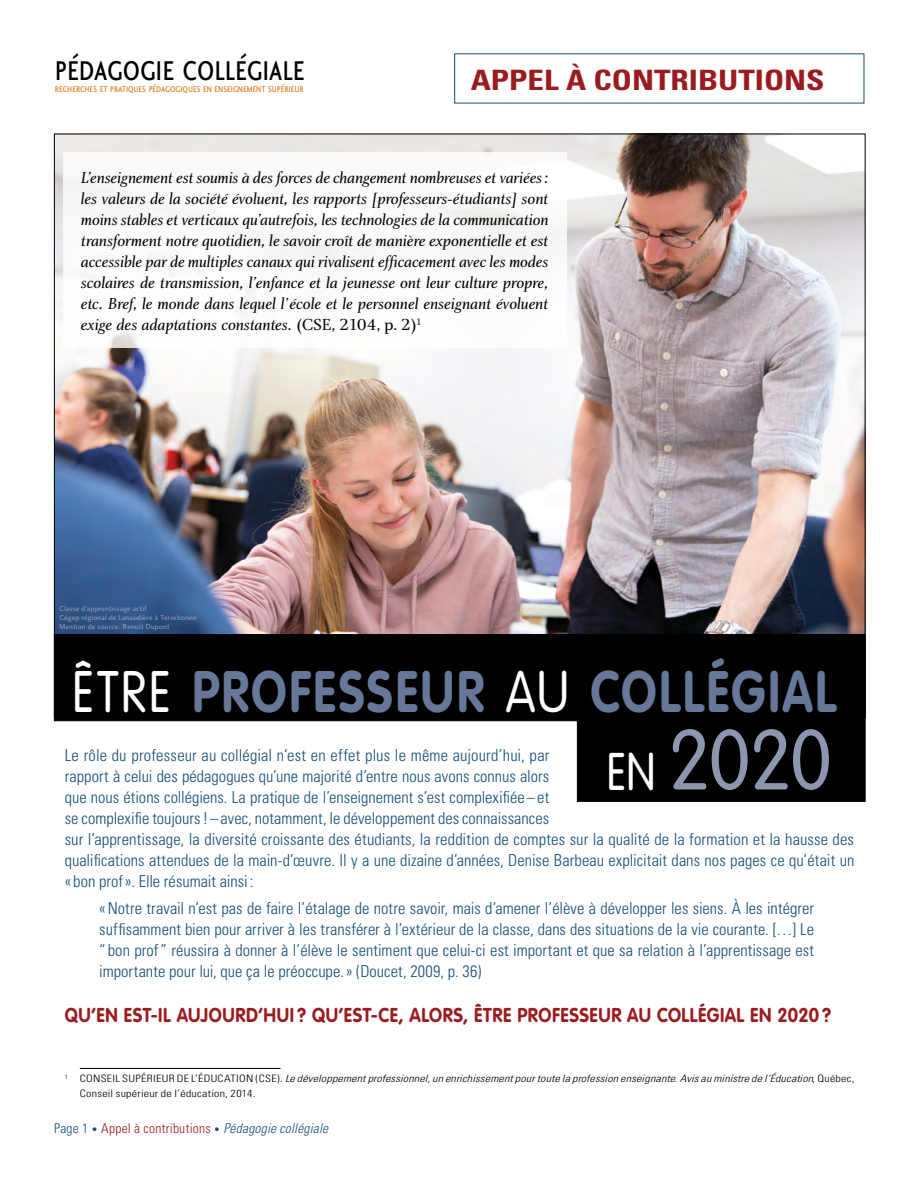
<style>
.page{position:relative;width:918px;height:1188px;background:#fff}
.page>*{position:absolute;margin:0;border:0;box-sizing:border-box;transform-origin:0 0}
.Article__OK{font:300 84.15px "VAG Rounded";color:#8c96af;scale:.91 1}
.Article__OK-2{font:700 57.6px "VAG Rounded";letter-spacing:.055em;color:#667797;scale:.84 1}
.t1{font:39.6px "Charlotte Sans Small Caps Plain";color:#000;scale:.75 1}
.t2{font:700 condensed 28.05px "Univers";color:#9a1c1f;scale:1.18 1}
.Article__OK-3{font:700 19.8px "VAG Rounded";letter-spacing:.03em;color:#9a1c1f;scale:.91 1}
.Article__OK-4{font:300 condensed 16.5px/21px "Univers";letter-spacing:.005em;color:#174e76}
.Article__OK-5{font:16.5px/21px "Charlotte Book Italic Plain";letter-spacing:-.01em;color:#000;text-align:justify}
.Article__OK-6{font:300 condensed 13.5px "Univers";letter-spacing:.02em;color:#9a1c1f}
.t3{font:12px "Charlotte Sans Small Caps Plain";color:#df7a1c;scale:.78 1}
.Article__OK-7{font:italic 300 condensed 10.2px/15px "Univers";letter-spacing:.01em;color:#000;scale:1.17 1}
.t4{font:7.5px/9px "Charlotte Sans Book Plain";letter-spacing:.02em;color:#969fb6}
.s1{font-family:"Charlotte Book Plain"}
.s2{font-weight:300;color:#fff}
.s3{font-size:52.2px;color:#fff}
.s4{font-style:normal}
.s5{color:#174e76}
.s6{font-size:10.5px;color:#174e76}
.s7{font-style:italic;color:#174e76}
</style>
<div class="page">
<hr style="left:80px;top:1068px;width:200px;height:1px;background:#000">
<img style="left:56px;top:136px;width:807px;height:498px">
<svg style="left:54px;top:634px;width:812px;height:168px"></svg>
<div style="left:63px;top:152px;width:504px;height:196px;background:#fff"></div>
<p class="t1" style="left:55px;top:43px;width:335px">pédagogie collégiale</p>
<p class="t3" style="left:55px;top:81px;width:320px">recherches et pratiques pédagogiques en enseignement supérieur</p>
<p class="t2" style="left:471px;top:63px;width:301px">APPEL À CONTRIBUTIONS</p>
<p class="Article__OK-5" style="left:81px;top:167px;width:469px">L’enseignement est soumis à des forces de changement nombreuses et variées: les valeurs de la société évoluent, les rapports [professeurs-étudiants] sont moins stables et verticaux qu’autrefois, les technologies de la communication transforment notre quotidien, le savoir croît de manière exponentielle et est accessible par de multiples canaux qui rivalisent efficacement avec les modes scolaires de transmission, l’enfance et la jeunesse ont leur culture propre, etc. Bref, le monde dans lequel l’école et le personnel enseignant évoluent exige des adaptations constantes. <span class="s1">(CSE, 2104, p. 2)</span><sup>1</sup></p>
<p class="t4" style="left:59px;top:604px;width:139px">Classe d’apprentissage actif<br>Cégep régional de Lanaudière à Terrebonne<br>Mention de source: Benoît Dupont</p>
<p class="Article__OK-2" style="left:72px;top:657px;width:911px"><span class="s2">ÊTRE</span> PROFESSEUR <span class="s2">AU</span> COLLÉGIAL</p>
<p class="Article__OK" style="left:607px;top:712px;width:248px"><span class="s3">EN</span> 2020</p>
<p class="Article__OK-4" style="left:65px;top:744px;width:791px">Le rôle du professeur au collégial n’est en effet plus le même aujourd’hui, par<br>rapport à celui des pédagogues qu’une majorité d’entre nous avons connus alors<br>que nous étions collégiens. La pratique de l’enseignement s’est complexifiée – et<br>se complexifie toujours!–avec, notamment, le développement des connaissances<br>sur l’apprentissage, la diversité croissante des étudiants, la reddition de comptes sur la qualité de la formation et la hausse des qualifications attendues de la main-d’œuvre. Il y a une dizaine d’années, Denise Barbeau explicitait dans nos pages ce qu’était un « bon prof». Elle résumait ainsi :</p>
<p class="Article__OK-4" style="left:99px;top:898px;width:716px;text-align:justify">«Notre travail n’est pas de faire l’étalage de notre savoir, mais d’amener l’élève à développer les siens. À les intégrer suffisamment bien pour arriver à les transférer à l’extérieur de la classe, dans des situations de la vie courante. […] Le “ bon prof” réussira à donner à l’élève le sentiment que celui-ci est important et que sa relation à l’apprentissage est importante pour lui, que ça le préoccupe.» (Doucet, 2009, p. 36)</p>
<p class="Article__OK-3" style="left:65px;top:1004px;width:844px">QU’EN EST-IL AUJOURD’HUI ? QU’EST-CE, ALORS, ÊTRE PROFESSEUR AU COLLÉGIAL EN 2020 ?</p>
<p class="Article__OK-7" style="left:80px;top:1071px;width:663px;text-indent:-15px"><sup>1</sup> <span class="s4">CONSEIL SUPÉRIEUR DE L’ÉDUCATION (CSE).</span> Le développement professionnel, un enrichissement pour toute la profession enseignante. Avis au ministre de l’Éducation<span class="s4">, Québec,<br>Conseil supérieur de l’éducation, 2014.</span></p>
<p class="Article__OK-6" style="left:54px;top:1120px;width:276px"><span class="s5">Page 1</span> <span class="s6">•</span> Appel à contributions <span class="s6">•</span> <span class="s7">Pédagogie collégiale</span></p>
</div>
